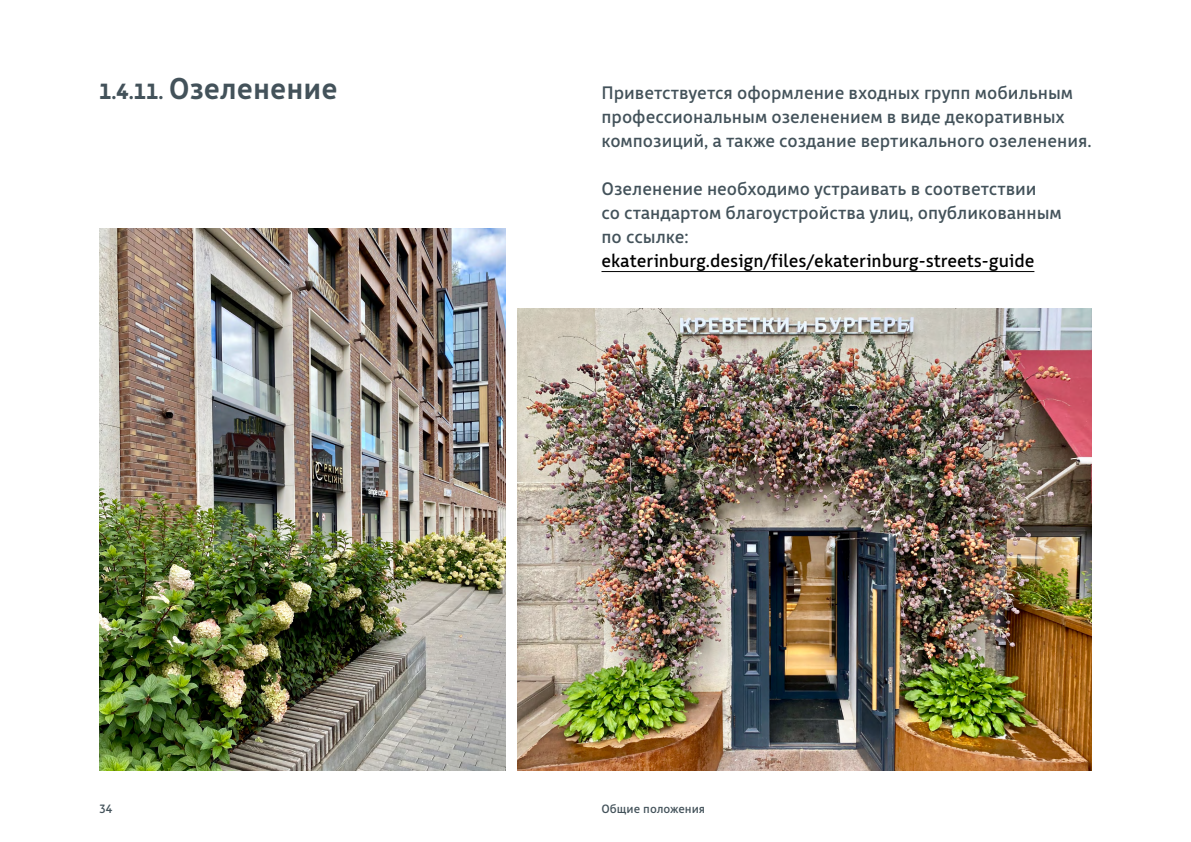
<style>
.page{position:relative;width:1191px;height:842px;background:#fff}
.page>*{position:absolute;margin:0;border:0;box-sizing:border-box;transform-origin:0 0}
.t1{font:500 30px "Iset Sans";color:#43525a}
.t2{font:18px/24px "Iset Sans";color:#43525a}
.t3{font:18px "Iset Sans";color:#000}
.t4{font:12px "Iset Sans";color:#43525a}
.s1{font-weight:600;font-size:21.9px}
</style>
<div class="page">
<hr style="left:601px;top:271px;width:433px;height:1px;background:#000">
<img style="left:99px;top:229px;width:407px;height:542px">
<img style="left:518px;top:309px;width:573px;height:461px">
<h1 class="t1" style="left:99px;top:72px;width:240px"><span class="s1">1.4.11.</span> Озеленение</h1>
<p class="t2" style="left:601px;top:81px;width:492px">Приветствуется оформление входных групп мобильным профессиональным озеленением в виде декоративных композиций, а также создание вертикального озеленения.</p>
<p class="t2" style="left:601px;top:177px;width:462px">Озеленение необходимо устраивать в соответствии<br>со стандартом благоустройства улиц, опубликованным по ссылке:</p>
<p class="t3" style="left:601px;top:251px;width:434px">ekaterinburg.design/files/ekaterinburg-streets-guide</p>
<p class="t4" style="left:99px;top:802px;width:15px">34</p>
<p class="t4" style="left:601px;top:802px;width:105px">Общие положения</p>
</div>
